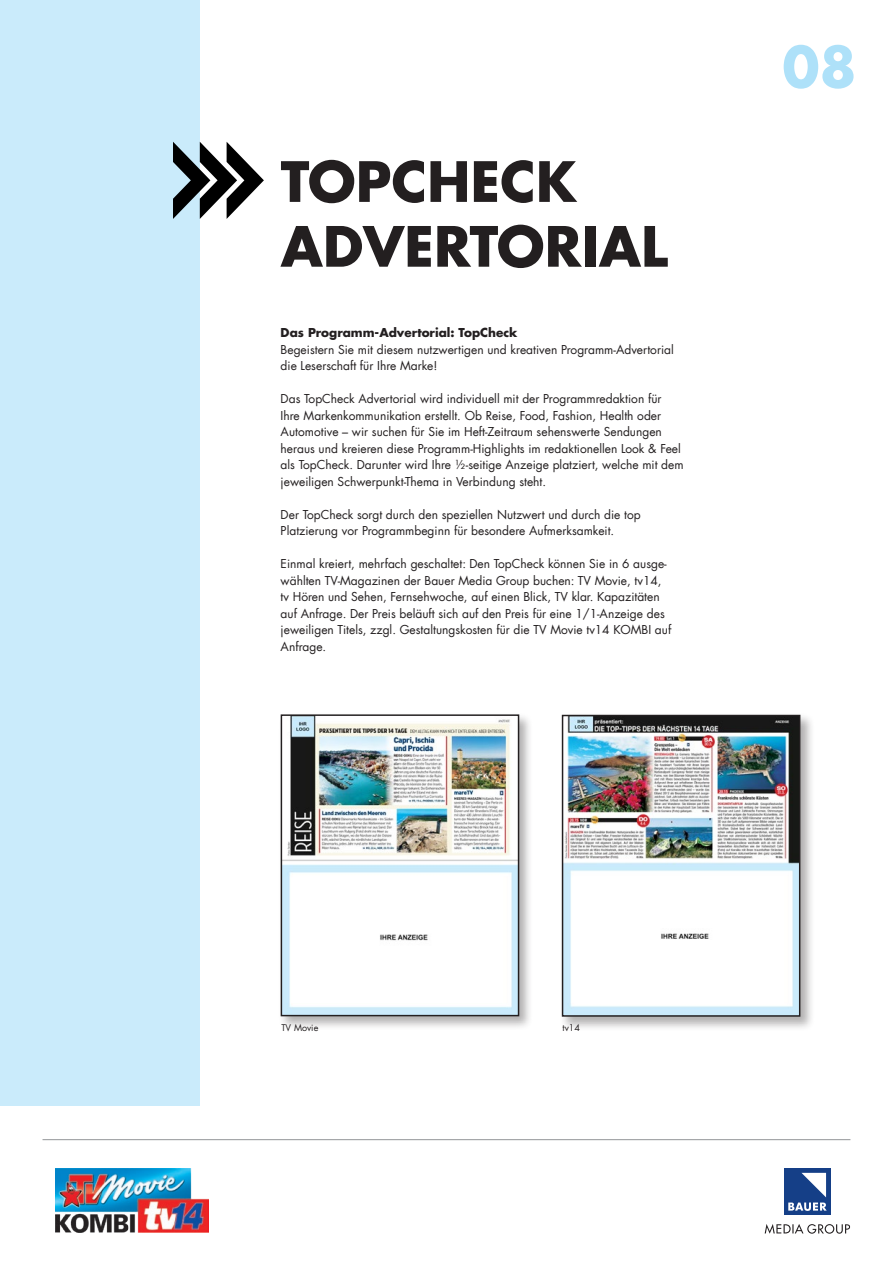
<style>
.page{position:relative;width:893px;height:1263px;background:#fff}
.page>*{position:absolute;margin:0;border:0;box-sizing:border-box;transform-origin:0 0}
.t1{font:700 54px/64.8px "Futura Com";color:#231f20}
.t2{font:700 54px "Futura Com";color:#aee1f9}
.t3{font:12px/16.5px "Futura Com";color:#231f20}
.t4{font:700 12px "Futura Com";color:#231f20}
.t5{font:9px "Futura Com";color:#231f20}
</style>
<div class="page">
<svg style="left:765px;top:1224px;width:85px;height:10px"></svg>
<div style="left:784px;top:1168px;width:46px;height:47px;background:#153f87"></div>
<svg style="left:788px;top:1173px;width:39px;height:38px"></svg>
<hr style="left:43px;top:1139px;width:807px;height:1px;background:#939598">
<img style="left:55px;top:1168px;width:154px;height:64px">
<div style="left:0;top:0;width:200px;height:1106px;background:#caebfb"></div>
<svg style="left:173px;top:142px;width:91px;height:77px"></svg>
<div style="left:278px;top:712px;width:256px;height:318px;background:#231f20;opacity:.35"></div>
<img style="left:283px;top:716px;width:234px;height:298px">
<div style="left:281px;top:714px;width:238px;height:302px;border:1px solid #231f20"></div>
<div style="left:559px;top:713px;width:256px;height:318px;background:#231f20;opacity:.35"></div>
<img style="left:564px;top:717px;width:234px;height:298px">
<div style="left:562px;top:715px;width:238px;height:302px;border:1px solid #231f20"></div>
<h1 class="t1" style="left:281px;top:147px;width:389px">TOPCHECK<br>ADVERTORIAL</h1>
<p class="t4" style="left:281px;top:324px;width:238px">Das Programm-Advertorial: TopCheck</p>
<p class="t3" style="left:281px;top:341px;width:395px">Begeistern Sie mit diesem nutzwertigen und kreativen Programm-Advertorial die Leserschaft für Ihre Marke!</p>
<p class="t3" style="left:281px;top:390px;width:404px">Das TopCheck Advertorial wird individuell mit der Programmredaktion für Ihre Markenkommunikation erstellt. Ob Reise, Food, Fashion, Health oder Automotive – wir suchen für Sie im Heft-Zeitraum sehenswerte Sendungen heraus und kreieren diese Programm-Highlights im redaktionellen Look &amp; Feel als TopCheck. Darunter wird Ihre ½-seitige Anzeige platziert, welche mit dem jeweiligen Schwerpunkt-Thema in Verbindung steht.</p>
<p class="t3" style="left:281px;top:506px;width:362px">Der TopCheck sorgt durch den speziellen Nutzwert und durch die top<br>Platzierung vor Programmbeginn für besondere Aufmerksamkeit.</p>
<p class="t3" style="left:281px;top:555px;width:392px">Einmal kreiert, mehrfach geschaltet: Den TopCheck können Sie in 6 ausge&shy;wählten TV-Magazinen der Bauer Media Group buchen: TV Movie, tv14, tv Hören und Sehen, Fernsehwoche, auf einen Blick, TV klar. Kapazitäten auf Anfrage. Der Preis beläuft sich auf den Preis für eine 1/1-Anzeige des jeweiligen Titels, zzgl. Gestaltungskosten für die TV Movie tv14 KOMBI auf Anfrage.</p>
<h1 class="t2" style="left:782px;top:25px;width:76px">08</h1>
<p class="t5" style="left:281px;top:1022px;width:38px">TV Movie</p>
<p class="t5" style="left:563px;top:1022px;width:19px">tv14</p>
</div>
